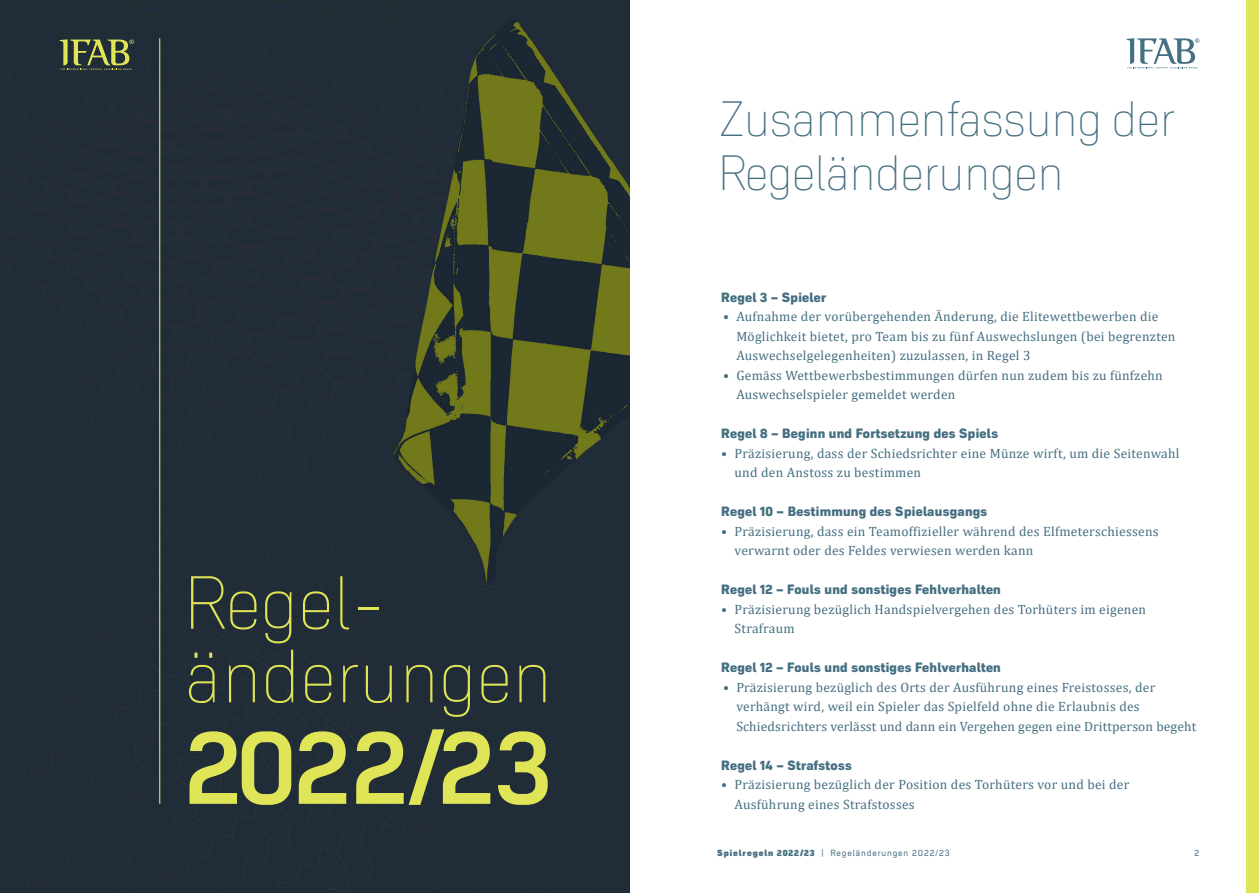
<style>
.page{position:relative;width:1259px;height:893px;background:#fff}
.page>*{position:absolute;margin:0;border:0;box-sizing:border-box;transform-origin:0 0}
.t1{font:500 105px "Roag";letter-spacing:-.01em;color:#e0e457}
.t2{font:200 75px/73.5px "Roag";letter-spacing:.01em;color:#e0e457}
.Headline_-_Roag_Ultr{font:200 49.5px/54px "Roag";color:#456f82}
.t3{font:13.5px/19.5px "Cambria";letter-spacing:.02em;color:#456f82}
.Headline_-_Roag_Extr{font:800 13.5px "Roag";letter-spacing:.02em;color:#456f82}
.Footer_-_Roag_6_12{font:9px "Roag";letter-spacing:.1em;color:#456f82}
.s1{font-weight:900}
</style>
<div class="page">
<svg style="left:1126px;top:38px;width:73px;height:30px"></svg>
<img style="left:0;top:0;width:629px;height:893px">
<hr style="left:159px;top:38px;width:1px;height:766px;background:#e0e457">
<svg style="left:60px;top:39px;width:74px;height:31px;background:#5f6941"></svg>
<div style="left:1246px;top:0;width:13px;height:893px;background:#e0e457"></div>
<p class="t2" style="left:183px;top:560px;width:370px">Regel&shy;änderungen</p>
<p class="t1" style="left:185px;top:687px;width:369px">2022/23</p>
<p class="Headline_-_Roag_Ultr" style="left:717px;top:88px;width:459px">Zusammenfassung der<br>Regeländerungen</p>
<p class="Headline_-_Roag_Extr" style="left:721px;top:286px;width:106px">Regel 3 – Spieler</p>
<p class="t3" style="left:736px;top:307px;width:440px;text-indent:-13px">• Aufnahme der vorübergehenden Änderung, die Elitewettbewerben die<br>Möglichkeit bietet, pro Team bis zu fünf Auswechslungen (bei begrenzten<br>Auswechselgelegenheiten) zuzulassen, in Regel 3</p>
<p class="t3" style="left:736px;top:365px;width:428px;text-indent:-13px">• Gemäss Wettbewerbsbestimmungen dürfen nun zudem bis zu fünfzehn<br>Auswechselspieler gemeldet werden</p>
<p class="Headline_-_Roag_Extr" style="left:721px;top:423px;width:278px">Regel 8 – Beginn und Fortsetzung des Spiels</p>
<p class="t3" style="left:734px;top:443px;width:446px;text-indent:-13px">• Präzisierung, dass der Schiedsrichter eine Münze wirft, um die Seitenwahl und den Anstoss zu bestimmen</p>
<p class="Headline_-_Roag_Extr" style="left:721px;top:501px;width:267px">Regel 10 – Bestimmung des Spielausgangs</p>
<p class="t3" style="left:734px;top:521px;width:425px;text-indent:-13px">• Präzisierung, dass ein Teamoffizieller während des Elfmeterschiessens verwarnt oder des Feldes verwiesen werden kann</p>
<p class="Headline_-_Roag_Extr" style="left:721px;top:579px;width:281px">Regel 12 – Fouls und sonstiges Fehlverhalten</p>
<p class="t3" style="left:734px;top:599px;width:413px;text-indent:-13px">• Präzisierung bezüglich Handspielvergehen des Torhüters im eigenen<br>Strafraum</p>
<p class="Headline_-_Roag_Extr" style="left:721px;top:657px;width:281px">Regel 12 – Fouls und sonstiges Fehlverhalten</p>
<p class="t3" style="left:736px;top:677px;width:461px;text-indent:-13px">• Präzisierung bezüglich des Orts der Ausführung eines Freistosses, der verhängt wird, weil ein Spieler das Spielfeld ohne die Erlaubnis des<br>Schiedsrichters verlässt und dann ein Vergehen gegen eine Drittperson begeht</p>
<p class="Headline_-_Roag_Extr" style="left:721px;top:754px;width:132px">Regel 14 – Strafstoss</p>
<p class="t3" style="left:734px;top:775px;width:396px;text-indent:-13px">• Präzisierung bezüglich der Position des Torhüters vor und bei der<br>Ausführung eines Strafstosses</p>
<p class="Footer_-_Roag_6_12" style="left:717px;top:846px;width:234px"><span class="s1">Spielregeln 2022/23</span> | Regeländerungen 2022/23</p>
<p class="Footer_-_Roag_6_12" style="left:1194px;top:846px;width:6px">2</p>
</div>
